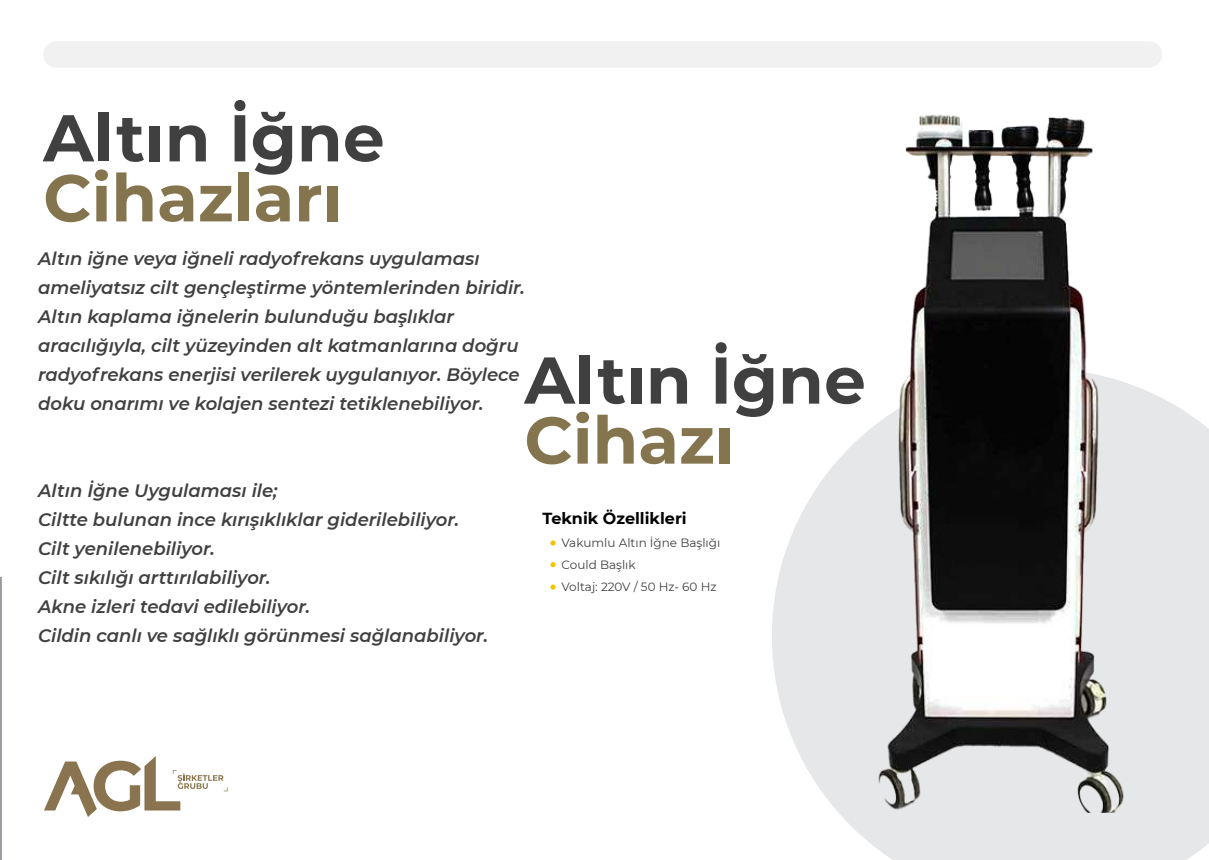
<style>
.page{position:relative;width:1209px;height:860px;background:#fff}
.page>*{position:absolute;margin:0;border:0;box-sizing:border-box;transform-origin:0 0}
.t1{font:700 66px "Montserrat";color:#404041}
.t2{font:700 66px "Montserrat";color:#85754e}
.t3{font:italic 600 18px/29px "Montserrat";color:#404041}
.t4{font:700 16px "Montserrat";color:#000}
.t5{font:12px/22px "Montserrat";color:#404041}
</style>
<div class="page">
<svg style="left:0;top:576px;width:2px;height:284px"></svg>
<div style="left:43px;top:41px;width:1119px;height:27px;background:#f1f1f2;border-radius:13px"></div>
<svg style="left:550px;top:540px;width:5px;height:6px"></svg>
<svg style="left:550px;top:562px;width:5px;height:5px"></svg>
<svg style="left:550px;top:584px;width:5px;height:6px"></svg>
<img style="left:772px;top:114px;width:437px;height:739px">
<svg style="left:44px;top:756px;width:183px;height:61px"></svg>
<h1 class="t1" style="left:43px;top:90px;width:343px">Altın İğne</h1>
<h1 class="t2" style="left:43px;top:150px;width:301px">Cihazları</h1>
<p class="t3" style="left:38px;top:243px;width:488px">Altın iğne veya iğneli radyofrekans uygulaması ameliyatsız cilt gençleştirme yöntemlerinden biridir.<br>Altın kaplama iğnelerin bulunduğu başlıklar aracılığıyla, cilt yüzeyinden alt katmanlarına doğru radyofrekans enerjisi verilerek uygulanıyor. Böylece doku onarımı ve kolajen sentezi tetiklenebiliyor.</p>
<h1 class="t1" style="left:524px;top:333px;width:343px">Altın İğne</h1>
<h1 class="t2" style="left:524px;top:393px;width:212px">Cihazı</h1>
<p class="t3" style="left:38px;top:475px;width:451px">Altın İğne Uygulaması ile;<br>Ciltte bulunan ince kırışıklıklar giderilebiliyor.<br>Cilt yenilenebiliyor.<br>Cilt sıkılığı arttırılabiliyor.<br>Akne izleri tedavi edilebiliyor.<br>Cildin canlı ve sağlıklı görünmesi sağlanabiliyor.</p>
<p class="t4" style="left:542px;top:506px;width:146px">Teknik Özellikleri</p>
<p class="t5" style="left:561px;top:531px;width:160px">Vakumlu Altın İğne Başlığı<br>Could Başlık<br>Voltaj: 220V / 50 Hz- 60 Hz</p>
</div>
